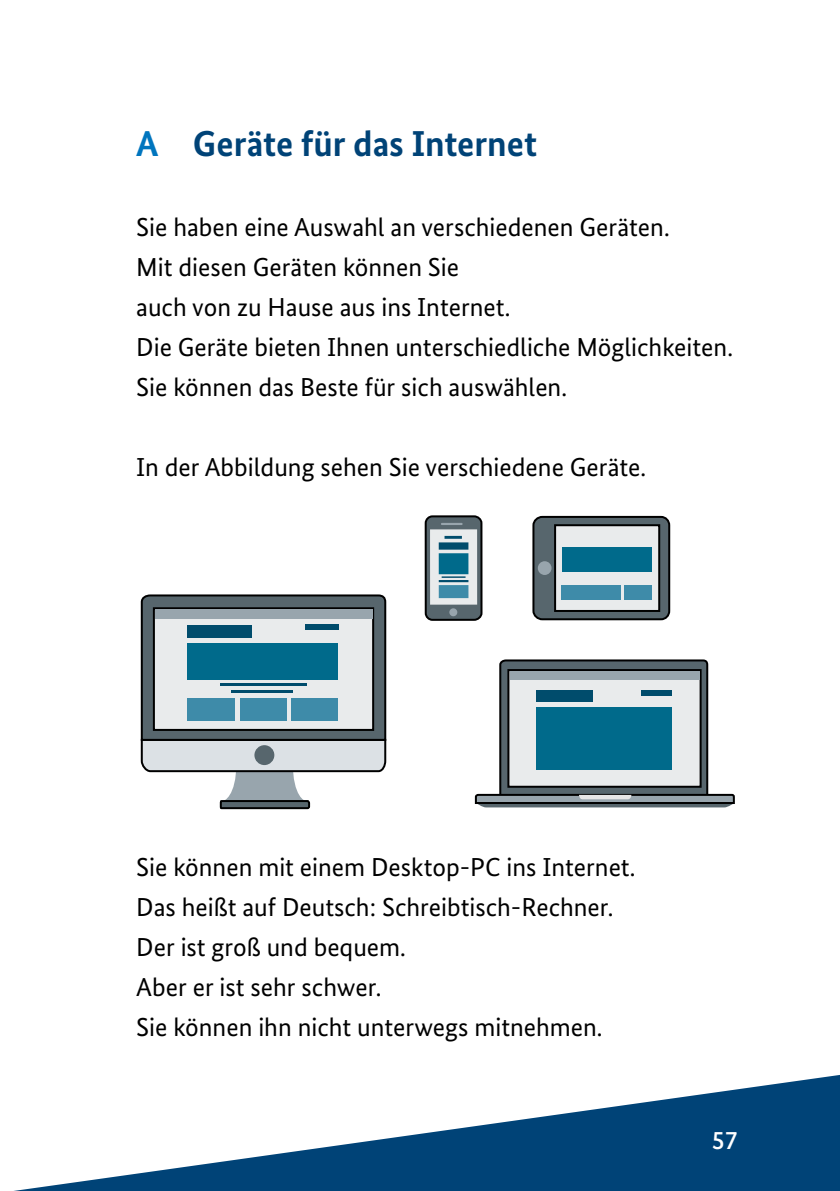
<style>
.page{position:relative;width:840px;height:1191px;background:#fff}
.page>*{position:absolute;margin:0;border:0;box-sizing:border-box;transform-origin:0 0}
.t1{font:700 36px "Bundes Sans";color:#004377}
.t2{font:26px/40px "Bundes Sans";color:#000}
.t3{font:500 26px "Bundes Sans";color:#fff}
.s1{color:#0075be}
</style>
<div class="page">
<svg style="left:14px;top:1075px;width:825px;height:116px"></svg>
<svg style="left:140px;top:594px;width:247px;height:216px"></svg>
<div style="left:154px;top:608px;width:219px;height:122px;background:#e9ebec"></div>
<div style="left:153px;top:607px;width:221px;height:124px;border:2px solid #000"></div>
<div style="left:254px;top:745px;width:20px;height:20px;background:#57666d;border-radius:50%"></div>
<div style="left:154px;top:609px;width:218px;height:9px;background:#98a5ad"></div>
<div style="left:187px;top:624px;width:64px;height:13px;background:#004c6c"></div>
<div style="left:304px;top:624px;width:34px;height:6px;background:#004c6c"></div>
<div style="left:187px;top:698px;width:48px;height:23px;background:#3e8ba9"></div>
<div style="left:240px;top:698px;width:46px;height:23px;background:#3e8ba9"></div>
<div style="left:291px;top:698px;width:47px;height:23px;background:#3e8ba9"></div>
<div style="left:187px;top:643px;width:151px;height:36px;background:#006a8b"></div>
<hr style="left:220px;top:683px;width:86px;height:3px;background:#004c6c">
<hr style="left:231px;top:691px;width:62px;height:2px;background:#004c6c">
<svg style="left:474px;top:659px;width:261px;height:148px"></svg>
<div style="left:509px;top:671px;width:189px;height:9px;background:#98a5ad"></div>
<div style="left:536px;top:690px;width:57px;height:12px;background:#004c6c"></div>
<div style="left:641px;top:690px;width:30px;height:6px;background:#004c6c"></div>
<div style="left:536px;top:707px;width:135px;height:62px;background:#006a8b"></div>
<div style="left:533px;top:517px;width:135px;height:102px;background:#57666d;border-radius:8px"></div>
<div style="left:532px;top:516px;width:137px;height:104px;border:2px solid #000;border-radius:8px"></div>
<div style="left:554px;top:525px;width:104px;height:86px;background:#e9ebec"></div>
<div style="left:553px;top:524px;width:106px;height:88px;border:2px solid #000"></div>
<div style="left:537px;top:561px;width:14px;height:14px;background:#98a5ad;border-radius:50%"></div>
<div style="left:561px;top:585px;width:59px;height:15px;background:#3e8ba9"></div>
<div style="left:624px;top:585px;width:27px;height:15px;background:#3e8ba9"></div>
<div style="left:561px;top:548px;width:90px;height:24px;background:#006a8b"></div>
<div style="left:425px;top:516px;width:56px;height:104px;background:#57666d;border-radius:7px"></div>
<div style="left:424px;top:515px;width:58px;height:106px;border:2px solid #000;border-radius:7px"></div>
<div style="left:430px;top:529px;width:47px;height:75px;background:#e9ebec"></div>
<div style="left:449px;top:608px;width:8px;height:8px;background:#98a5ad;border-radius:50%"></div>
<hr style="left:440px;top:523px;width:22px;height:2px;background:#98a5ad">
<div style="left:438px;top:542px;width:30px;height:7px;background:#004c6c"></div>
<hr style="left:444px;top:536px;width:17px;height:3px;background:#004c6c">
<div style="left:438px;top:585px;width:30px;height:13px;background:#3e8ba9"></div>
<div style="left:438px;top:553px;width:30px;height:21px;background:#006a8b"></div>
<hr style="left:441px;top:576px;width:24px;height:2px;background:#004c6c">
<hr style="left:438px;top:580px;width:30px;height:2px;background:#004c6c">
<h2 class="t1" style="left:136px;top:121px;width:402px"><span class="s1">A</span> Geräte für das Internet</h2>
<p class="t2" style="left:136px;top:206px;width:534px">Sie haben eine Auswahl an verschiedenen Geräten.</p>
<p class="t2" style="left:136px;top:246px;width:375px">Mit diesen Geräten können Sie auch von zu Hause aus ins Internet.</p>
<p class="t2" style="left:136px;top:326px;width:598px">Die Geräte bieten Ihnen unterschiedliche Möglichkeiten.</p>
<p class="t2" style="left:136px;top:366px;width:432px">Sie können das Beste für sich auswählen.</p>
<p class="t2" style="left:136px;top:446px;width:511px">In der Abbildung sehen Sie verschiedene Geräte.</p>
<p class="t2" style="left:136px;top:846px;width:500px">Sie können mit einem Desktop-PC ins Internet.</p>
<p class="t2" style="left:136px;top:886px;width:478px">Das heißt auf Deutsch: Schreibtisch-Rechner.</p>
<p class="t2" style="left:136px;top:926px;width:271px">Der ist groß und bequem.</p>
<p class="t2" style="left:136px;top:966px;width:246px">Aber er ist sehr schwer.</p>
<p class="t2" style="left:136px;top:1006px;width:467px">Sie können ihn nicht unterwegs mitnehmen.</p>
<p class="t3" style="left:711px;top:1124px;width:27px">57</p>
</div>
